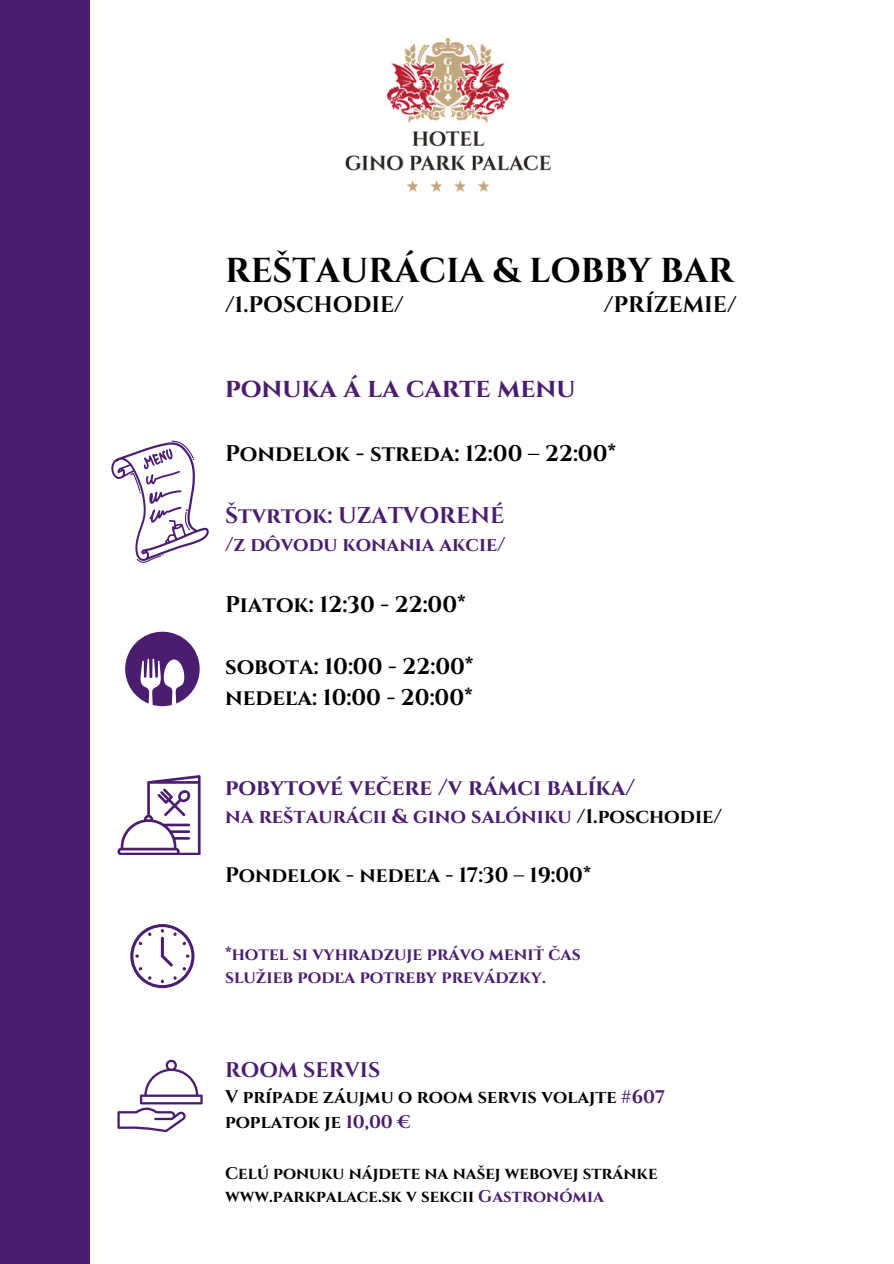
<style>
.page{position:relative;width:894px;height:1264px;background:#fff}
.page>*{position:absolute;margin:0;border:0;box-sizing:border-box;transform-origin:0 0}
.t1{font:700 34.5px "Cinzel";color:#000}
.t2{font:700 26.85px "Cinzel";color:#4a1d6f}
.t3{font:700 22.8px "Cinzel";color:#4a1d6f}
.t4{font:700 22.65px/30.8px "Cinzel";color:#000}
.t5{font:700 22.65px "Cinzel";color:#4a1d6f}
.t6{font:700 22.5px "Cinzel";color:#000}
.t7{font:700 21.15px "Cinzel";color:#4a1d6f}
.t8{font:700 21px "Cinzel";color:#000}
.t9{font:700 20.1px "Cinzel";color:#4a1d6f}
.t10{font:700 19.8px "Cinzel";color:#4a1d6f}
.t11{font:700 18.3px/25.3px "Cinzel";color:#000}
.t12{font:700 17.55px "Cinzel";color:#4a1d6f}
.t13{font:700 16.95px "Cinzel";color:#000}
.s1{color:#000}
.s2{color:#4a1d6f}
</style>
<div class="page">
<div style="left:0;top:0;width:89px;height:1263px;background:#4a1d6f"></div>
<img style="left:345px;top:37px;width:207px;height:155px">
<svg style="left:117px;top:775px;width:83px;height:80px"></svg>
<svg style="left:111px;top:440px;width:98px;height:123px"></svg>
<svg style="left:130px;top:924px;width:64px;height:64px"></svg>
<svg style="left:117px;top:1059px;width:86px;height:73px"></svg>
<svg style="left:125px;top:631px;width:74px;height:75px"></svg>
<h1 class="t1" style="left:225px;top:248px;width:510px">REŠTAURÁCIA &amp; LOBBY BAR</h1>
<h4 class="t6" style="left:225px;top:290px;width:180px">/1.POSCHODIE/</h4>
<p class="t2" style="left:225px;top:370px;width:352px">ponuka á la carte menu</p>
<p class="t6" style="left:603px;top:290px;width:134px">/PRÍZEMIE/</p>
<h2 class="t4" style="left:225px;top:439px;width:392px">Pondelok - streda: 12:00 – 22:00*</h2>
<h4 class="t5" style="left:225px;top:501px;width:281px">Štvrtok: UZATVORENÉ</h4>
<h4 class="t10" style="left:225px;top:531px;width:282px">/z dôvodu konania akcie/</h4>
<h5 class="t4" style="left:225px;top:590px;width:242px">Piatok: 12:30 - 22:00*</h5>
<h4 class="t4" style="left:225px;top:651px;width:250px">sobota: 10:00 - 22:00* nedeľa: 10:00 - 20:00*</h4>
<p class="t3" style="left:225px;top:773px;width:411px">pobytové večere /v rámci balíka/</p>
<p class="t9" style="left:225px;top:803px;width:498px">na reštaurácii &amp; gino salóniku <span class="s1">/1.poschodie/</span></p>
<p class="t8" style="left:225px;top:861px;width:367px">Pondelok - nedeľa - 17:30 – 19:00*</p>
<h4 class="t12" style="left:225px;top:942px;width:357px">*hotel si vyhradzuje právo meniť čas</h4>
<h4 class="t12" style="left:225px;top:966px;width:322px">služieb podľa potreby prevádzky.</h4>
<h3 class="t7" style="left:225px;top:1056px;width:157px">ROOM SERVIS</h3>
<h3 class="t11" style="left:225px;top:1084px;width:441px">V prípade záujmu o room servis volajte <span class="s2">#607 </span>poplatok je <span class="s2">10,00 €</span></h3>
<h3 class="t13" style="left:225px;top:1162px;width:434px">Celú ponuku nájdete na našej webovej stránke</h3>
<p class="t13" style="left:225px;top:1185px;width:380px">www.parkpalace.sk v sekcii <span class="s2">Gastronómia</span></p>
</div>
